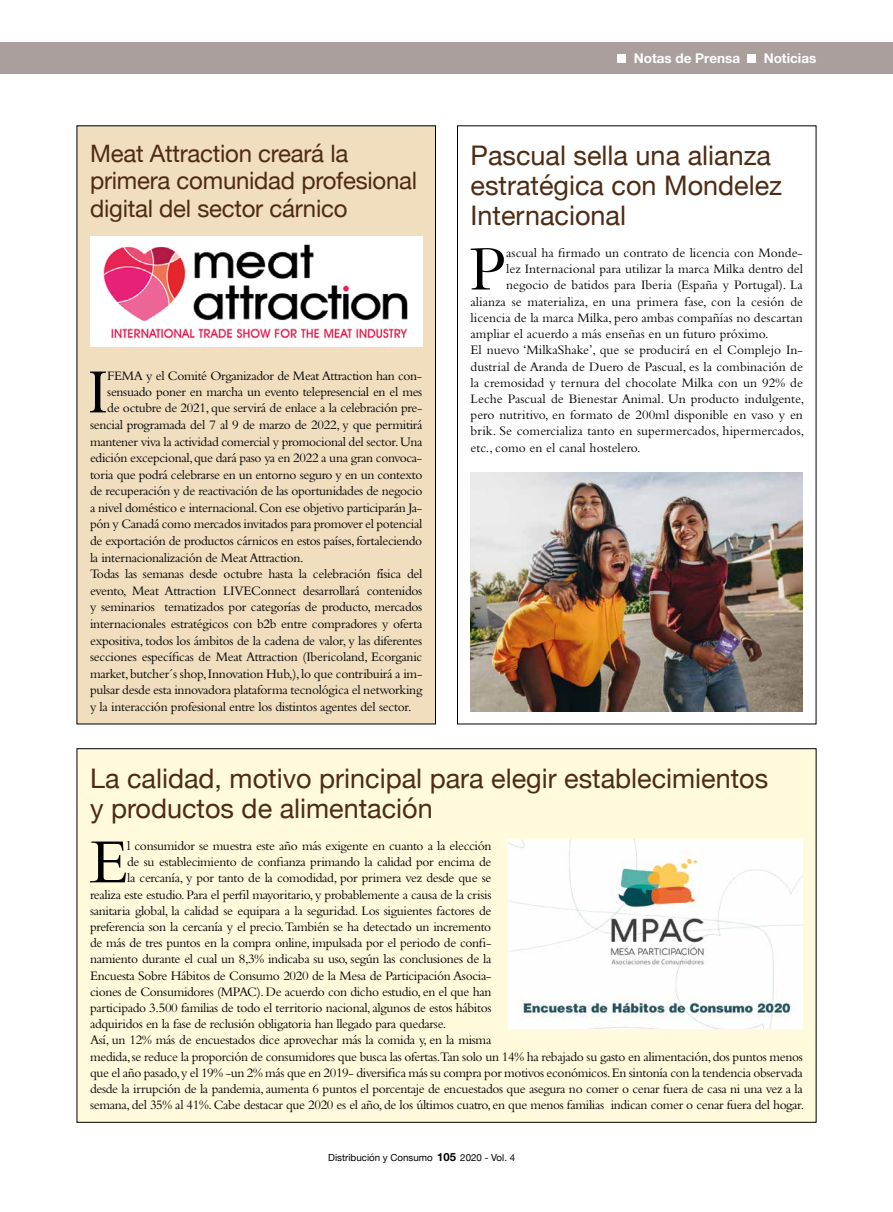
<style>
.page{position:relative;width:893px;height:1212px;background:#fff}
.page>*{position:absolute;margin:0;border:0;box-sizing:border-box;transform-origin:0 0}
.t1{font:65.55px "Bembo";color:#000}
.t2{font:27px/30px "Helvetica Neue";color:#4e2b13}
.t3{font:24px/27.5px "Helvetica Neue";letter-spacing:-.01em;color:#4e2b13}
.t4{font:13.5px "Bembo";letter-spacing:-.025em;color:#000}
.t5{font:13.5px "Bembo";color:#000}
.t6{font:700 13.5px "Helvetica Neue LT Std";color:#fff}
.t7{font:9.75px "Helvetica Neue";color:#000}
.s1{font-family:"Helvetica Neue LT Std";font-weight:700;font-size:11.25px}
</style>
<div class="page">
<div style="left:77px;top:126px;width:358px;height:598px;background:#f0debf"></div>
<img style="left:90px;top:236px;width:332px;height:111px">
<div style="left:77px;top:749px;width:739px;height:373px;background:#fffadc"></div>
<img style="left:508px;top:840px;width:295px;height:188px">
<img style="left:471px;top:472px;width:332px;height:240px">
<div style="left:0;top:43px;width:893px;height:31px;background:#aa9f9d"></div>
<div style="left:618px;top:54px;width:8px;height:9px;background:#fff"></div>
<div style="left:748px;top:54px;width:8px;height:9px;background:#fff"></div>
<h3 class="t3" style="left:90px;top:141px;width:329px">Meat Attraction creará la primera comunidad profesional digital del sector cárnico</h3>
<h1 class="t1" style="left:87px;top:354px;width:23px">I</h1>
<p class="t4" style="left:107px;top:368px;width:317px">FEMA y el Comité Organizador de Meat Attraction han con-</p>
<p class="t4" style="left:107px;top:384px;width:317px">sensuado poner en marcha un evento telepresencial en el mes</p>
<p class="t4" style="left:107px;top:400px;width:317px">de octubre de 2021, que servirá de enlace a la celebración pre-</p>
<p class="t4" style="left:90px;top:417px;width:334px">sencial programada del 7 al 9 de marzo de 2022, y que permitirá</p>
<p class="t4" style="left:90px;top:433px;width:334px">mantener viva la actividad comercial y promocional del sector. Una</p>
<p class="t4" style="left:90px;top:450px;width:334px">edición excepcional, que dará paso ya en 2022 a una gran convoca-</p>
<p class="t4" style="left:90px;top:467px;width:334px">toria que podrá celebrarse en un entorno seguro y en un contexto</p>
<p class="t4" style="left:90px;top:483px;width:334px">de recuperación y de reactivación de las oportunidades de negocio</p>
<p class="t4" style="left:90px;top:500px;width:334px">a nivel doméstico e internacional. Con ese objetivo participarán Ja-</p>
<p class="t4" style="left:90px;top:516px;width:334px">pón y Canadá como mercados invitados para promover el potencial</p>
<p class="t4" style="left:90px;top:533px;width:334px">de exportación de productos cárnicos en estos países, fortaleciendo</p>
<p class="t4" style="left:90px;top:549px;width:215px">la internacionalización de Meat Attraction.</p>
<p class="t4" style="left:90px;top:566px;width:334px">Todas las semanas desde octubre hasta la celebración física del</p>
<p class="t4" style="left:90px;top:583px;width:334px">evento, Meat Attraction LIVEConnect desarrollará contenidos</p>
<p class="t4" style="left:90px;top:599px;width:334px">y seminarios tematizados por categorías de producto, mercados</p>
<p class="t4" style="left:90px;top:616px;width:334px">internacionales estratégicos con b2b entre compradores y oferta</p>
<p class="t4" style="left:90px;top:632px;width:334px">expositiva, todos los ámbitos de la cadena de valor, y las diferentes</p>
<p class="t4" style="left:90px;top:649px;width:334px">secciones específicas de Meat Attraction (Ibericoland, Ecorganic</p>
<p class="t4" style="left:90px;top:665px;width:334px">market, butcher´s shop, Innovation Hub,), lo que contribuirá a im-</p>
<p class="t4" style="left:90px;top:682px;width:334px">pulsar desde esta innovadora plataforma tecnológica el networking</p>
<p class="t4" style="left:90px;top:699px;width:323px">y la interacción profesional entre los distintos agentes del sector.</p>
<p class="t6" style="left:634px;top:50px;width:108px">Notas de Prensa</p>
<p class="t6" style="left:764px;top:50px;width:54px">Noticias</p>
<h2 class="t2" style="left:471px;top:142px;width:313px">Pascual sella una alianza estratégica con Mondelez<br>Internacional</h2>
<h1 class="t1" style="left:469px;top:231px;width:38px">P</h1>
<p class="t5" style="left:506px;top:245px;width:298px">ascual ha firmado un contrato de licencia con Monde-</p>
<p class="t5" style="left:506px;top:261px;width:298px">lez Internacional para utilizar la marca Milka dentro del</p>
<p class="t5" style="left:506px;top:277px;width:298px">negocio de batidos para Iberia (España y Portugal). La</p>
<p class="t5" style="left:471px;top:294px;width:334px">alianza se materializa, en una primera fase, con la cesión de</p>
<p class="t5" style="left:471px;top:310px;width:334px">licencia de la marca Milka, pero ambas compañías no descartan</p>
<p class="t5" style="left:471px;top:326px;width:300px">ampliar el acuerdo a más enseñas en un futuro próximo.</p>
<p class="t5" style="left:471px;top:342px;width:334px">El nuevo ‘MilkaShake’, que se producirá en el Complejo In-</p>
<p class="t5" style="left:471px;top:358px;width:334px">dustrial de Aranda de Duero de Pascual, es la combinación de</p>
<p class="t5" style="left:471px;top:375px;width:334px">la cremosidad y ternura del chocolate Milka con un 92% de</p>
<p class="t5" style="left:471px;top:391px;width:335px">Leche Pascual de Bienestar Animal. Un producto indulgente,</p>
<p class="t5" style="left:471px;top:407px;width:334px">pero nutritivo, en formato de 200ml disponible en vaso y en</p>
<p class="t5" style="left:471px;top:423px;width:335px">brik. Se comercializa tanto en supermercados, hipermercados,</p>
<p class="t5" style="left:471px;top:439px;width:172px">etc., como en el canal hostelero.</p>
<h2 class="t2" style="left:90px;top:764px;width:680px">La calidad, motivo principal para elegir establecimientos y productos de alimentación</h2>
<h1 class="t1" style="left:90px;top:823px;width:40px">E</h1>
<p class="t4" style="left:127px;top:838px;width:366px">l consumidor se muestra este año más exigente en cuanto a la elección</p>
<p class="t4" style="left:127px;top:854px;width:366px">de su establecimiento de confianza primando la calidad por encima de</p>
<p class="t4" style="left:127px;top:870px;width:366px">la cercanía, y por tanto de la comodidad, por primera vez desde que se</p>
<p class="t4" style="left:90px;top:886px;width:403px">realiza este estudio. Para el perfil mayoritario, y probablemente a causa de la crisis</p>
<p class="t4" style="left:90px;top:903px;width:403px">sanitaria global, la calidad se equipara a la seguridad. Los siguientes factores de</p>
<p class="t4" style="left:90px;top:919px;width:403px">preferencia son la cercanía y el precio. También se ha detectado un incremento</p>
<p class="t4" style="left:90px;top:935px;width:403px">de más de tres puntos en la compra online, impulsada por el periodo de confi-</p>
<p class="t4" style="left:90px;top:951px;width:403px">namiento durante el cual un 8,3% indicaba su uso, según las conclusiones de la</p>
<p class="t4" style="left:90px;top:967px;width:403px">Encuesta Sobre Hábitos de Consumo 2020 de la Mesa de Participación Asocia-</p>
<p class="t4" style="left:90px;top:984px;width:403px">ciones de Consumidores (MPAC). De acuerdo con dicho estudio, en el que han</p>
<p class="t4" style="left:90px;top:1000px;width:403px">participado 3.500 familias de todo el territorio nacional, algunos de estos hábitos</p>
<p class="t4" style="left:90px;top:1016px;width:358px">adquiridos en la fase de reclusión obligatoria han llegado para quedarse.</p>
<p class="t4" style="left:90px;top:1032px;width:403px">Así, un 12% más de encuestados dice aprovechar más la comida y, en la misma</p>
<p class="t4" style="left:90px;top:1048px;width:714px">medida, se reduce la proporción de consumidores que busca las ofertas.Tan solo un 14% ha rebajado su gasto en alimentación, dos puntos menos</p>
<p class="t4" style="left:90px;top:1065px;width:714px">que el año pasado, y el 19% -un 2% más que en 2019- diversifica más su compra por motivos económicos. En sintonía con la tendencia observada</p>
<p class="t4" style="left:90px;top:1081px;width:714px">desde la irrupción de la pandemia, aumenta 6 puntos el porcentaje de encuestados que asegura no comer o cenar fuera de casa ni una vez a la</p>
<p class="t4" style="left:90px;top:1097px;width:716px">semana, del 35% al 41%. Cabe destacar que 2020 es el año, de los últimos cuatro, en que menos familias indican comer o cenar fuera del hogar.</p>
<p class="t7" style="left:328px;top:1150px;width:188px">Distribución y Consumo <span class="s1">105</span> 2020 - Vol. 4</p>
</div>
